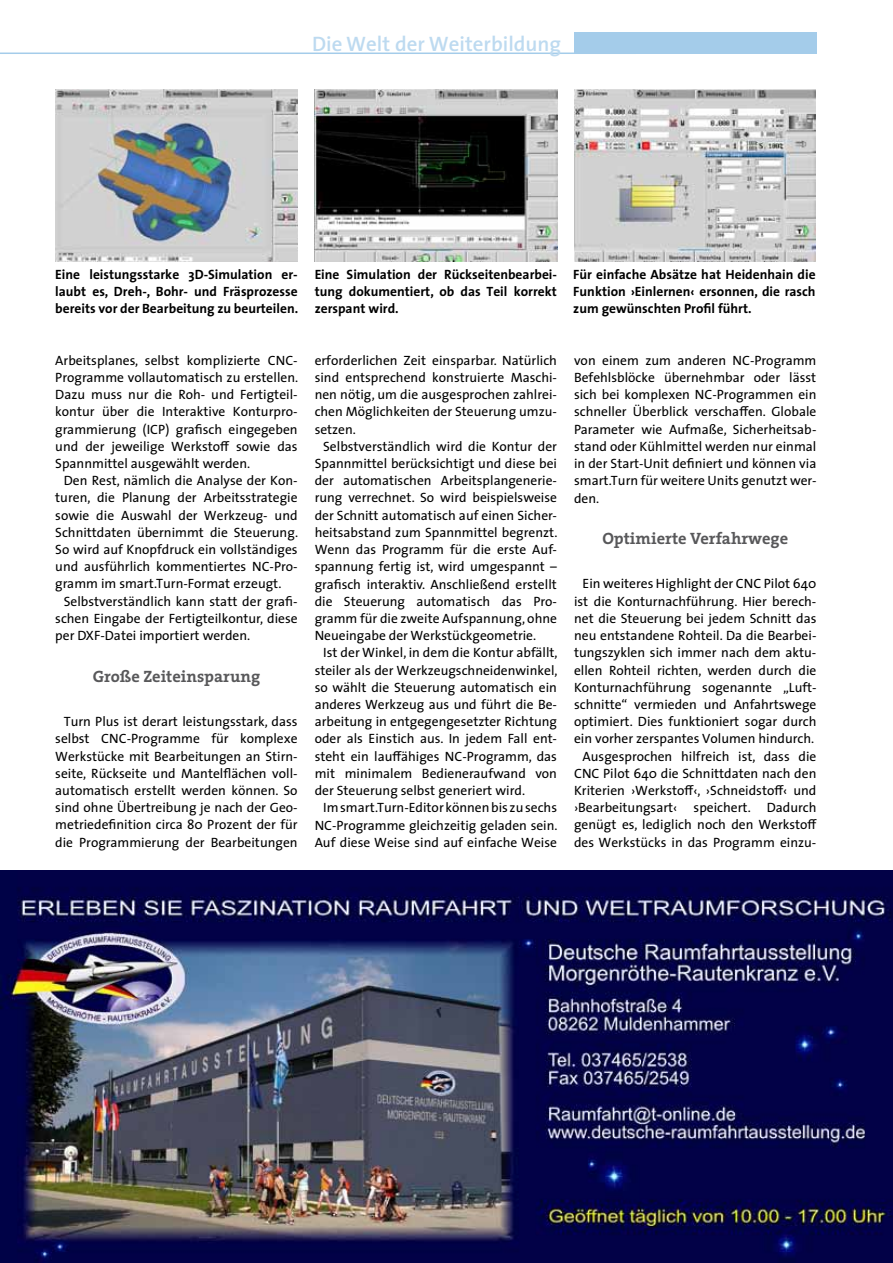
<style>
.page{position:relative;width:893px;height:1263px;background:#fff}
.page>*{position:absolute;margin:0;border:0;box-sizing:border-box;transform-origin:0 0}
.t1{font:600 21px "The Sans";color:#bddaf0}
.t2{font:700 16.5px "The Serif";color:#58585a}
.t3{font:13.5px/17.2px "The Sans";color:#000;text-align:justify}
.t4{font:700 13.5px/17.2px "The Sans";color:#000;text-align:justify}
</style>
<div class="page">
<div style="left:574px;top:33px;width:242px;height:21px;background:#a4ccea"></div>
<hr style="left:0;top:53px;width:636px;height:1px;background:#a4ccea">
<img style="left:0;top:871px;width:893px;height:392px">
<img style="left:315px;top:89px;width:242px;height:172px">
<img style="left:55px;top:89px;width:243px;height:172px">
<img style="left:574px;top:89px;width:242px;height:172px">
<h1 class="t1" style="left:312px;top:27px;width:251px">Die Welt der Weiterbildung</h1>
<p class="t4" style="left:55px;top:265px;width:244px">Eine leistungsstarke 3D-Simulation er&shy;laubt es, Dreh-, Bohr- und Fräsprozesse bereits vor der Bearbeitung zu beurteilen.</p>
<p class="t4" style="left:573px;top:265px;width:244px">Für einfache Absätze hat Heidenhain die Funktion ›Einlernen‹ ersonnen, die rasch zum gewünschten Profil führt.</p>
<p class="t4" style="left:315px;top:265px;width:244px">Eine Simulation der Rückseitenbearbei&shy;tung dokumentiert, ob das Teil korrekt zerspant wird.</p>
<p class="t3" style="left:55px;top:351px;width:244px">Arbeitsplanes, selbst komplizierte CNC-Programme vollautomatisch zu erstellen.<br>Dazu muss nur die Roh- und Fertigteil&shy;kontur über die Interaktive Konturpro&shy;grammierung (ICP) grafisch eingegeben und der jeweilige Werkstoff sowie das Spannmittel ausgewählt werden.</p>
<p class="t3" style="left:55px;top:472px;width:244px;text-indent:9px">Den Rest, nämlich die Analyse der Kon&shy;turen, die Planung der Arbeitsstrategie sowie die Auswahl der Werkzeug- und Schnittdaten übernimmt die Steuerung.<br>So wird auf Knopfdruck ein vollständiges und ausführlich kommentiertes NC-Pro&shy;gramm im smart.Turn-Format erzeugt.</p>
<p class="t3" style="left:55px;top:592px;width:244px;text-indent:9px">Selbstverständlich kann statt der grafi&shy;schen Eingabe der Fertigteilkontur, diese per DXF-Datei importiert werden.</p>
<p class="t2" style="left:93px;top:663px;width:169px">Große Zeiteinsparung</p>
<p class="t3" style="left:55px;top:712px;width:244px;text-indent:9px">Turn Plus ist derart leistungsstark, dass selbst CNC-Programme für komplexe Werkstücke mit Bearbeitungen an Stirn&shy;seite, Rückseite und Mantelflächen voll&shy;automatisch erstellt werden können. So sind ohne Übertreibung je nach der Geo&shy;metriedefinition circa 80 Prozent der für die Programmierung der Bearbeitungen</p>
<p class="t3" style="left:315px;top:351px;width:244px">erforderlichen Zeit einsparbar. Natürlich sind entsprechend konstruierte Maschi&shy;nen nötig, um die ausgesprochen zahlrei&shy;chen Möglichkeiten der Steuerung umzu&shy;setzen.</p>
<p class="t3" style="left:315px;top:437px;width:244px;text-indent:9px">Selbstverständlich wird die Kontur der Spannmittel berücksichtigt und diese bei der automatischen Arbeitsplangenerie&shy;rung verrechnet. So wird beispielsweise der Schnitt automatisch auf einen Sicher&shy;heitsabstand zum Spannmittel begrenzt.<br>Wenn das Programm für die erste Auf&shy;spannung fertig ist, wird umgespannt – grafisch interaktiv. Anschließend erstellt die Steuerung automatisch das Pro&shy;gramm für die zweite Aufspannung, ohne Neueingabe der Werkstückgeometrie.</p>
<p class="t3" style="left:315px;top:644px;width:245px;text-indent:9px">Ist der Winkel, in dem die Kontur abfällt, steiler als der Werkzeugschneidenwinkel, so wählt die Steuerung automatisch ein anderes Werkzeug aus und führt die Be&shy;arbeitung in entgegengesetzter Richtung oder als Einstich aus. In jedem Fall ent&shy;steht ein lauffähiges NC-Programm, das mit minimalem Bedieneraufwand von der Steuerung selbst generiert wird.</p>
<p class="t3" style="left:315px;top:799px;width:244px;text-align:center">Im smart.Turn-Editor können bis zu sechs<br>NC-Programme gleichzeitig geladen sein.<br>Auf diese Weise sind auf einfache Weise</p>
<p class="t3" style="left:574px;top:351px;width:244px">von einem zum anderen NC-Programm Befehlsblöcke übernehmbar oder lässt sich bei komplexen NC-Programmen ein schneller Überblick verschaffen. Globale Parameter wie Aufmaße, Sicherheitsab&shy;stand oder Kühlmittel werden nur einmal in der Start-Unit definiert und können via smart.Turn für weitere Units genutzt wer&shy;den.</p>
<p class="t2" style="left:602px;top:525px;width:187px">Optimierte Verfahrwege</p>
<p class="t3" style="left:574px;top:575px;width:244px;text-align:center">Ein weiteres Highlight der CNC Pilot 640 ist die Konturnachführung. Hier berech&shy;net die Steuerung bei jedem Schnitt das neu entstandene Rohteil. Da die Bearbei&shy;tungszyklen sich immer nach dem aktu&shy;ellen Rohteil richten, werden durch die Konturnachführung sogenannte „Luft&shy;schnitte“ vermieden und Anfahrtswege optimiert. Dies funktioniert sogar durch ein vorher zerspantes Volumen hindurch.<br>Ausgesprochen hilfreich ist, dass die CNC Pilot 640 die Schnittdaten nach den Kriterien ›Werkstoff‹, ›Schneidstoff‹ und ›Bearbeitungsart‹ speichert. Dadurch genügt es, lediglich noch den Werkstoff des Werkstücks in das Programm einzu-</p>
</div>
